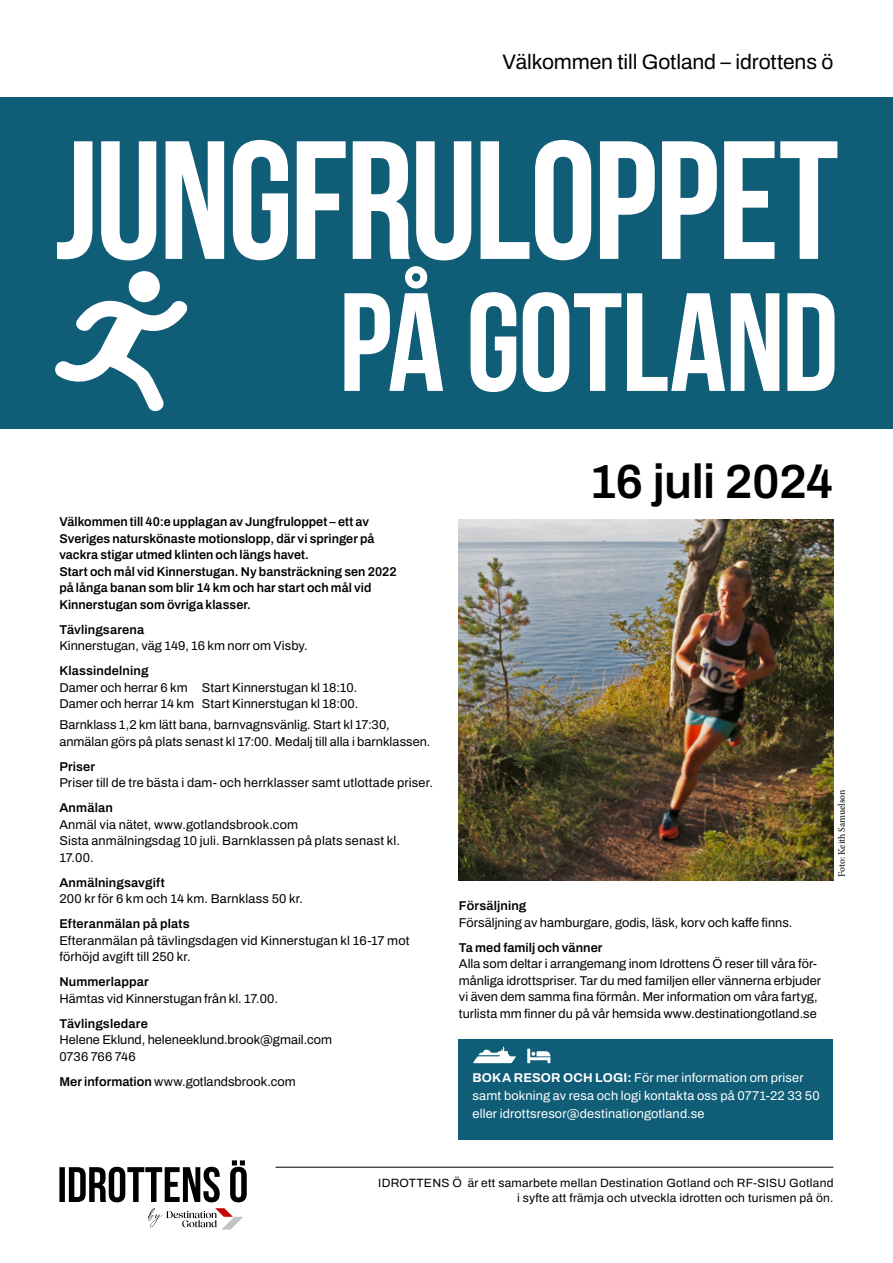
<style>
.page{position:relative;width:893px;height:1263px;background:#fff}
.page>*{position:absolute;margin:0;border:0;box-sizing:border-box;transform-origin:0 0}
.t1{font:700 168px "Bebas Neue";letter-spacing:-.02em;color:#fff}
.t2{font:700 139.5px "Bebas Neue";letter-spacing:-.01em;color:#fff}
.t3{font:600 48px "Archivo";letter-spacing:-.01em;color:#000}
.t4{font:21px "Archivo";letter-spacing:-.005em;color:#000}
.t5{font:12.75px/16.5px "Archivo";letter-spacing:.005em;color:#000}
.t6{font:600 12.75px/16.5px "Archivo";letter-spacing:.005em;color:#000}
.t7{font:12.75px/18px "Archivo";letter-spacing:.015em;color:#fff}
.t8{font:12px/15px "Archivo";letter-spacing:.02em;color:#000;text-align:right}
.t9{font:9.75px "Minion Pro";letter-spacing:-.005em;color:#000}
.s1{font-weight:600}
.s2{font-weight:700}
</style>
<div class="page">
<div style="left:0;top:97px;width:893px;height:331px;background:#0f5d77"></div>
<img style="left:458px;top:519px;width:375px;height:361px">
<svg style="left:55px;top:271px;width:133px;height:141px"></svg>
<div style="left:458px;top:1039px;width:375px;height:101px;background:#0f5d77"></div>
<svg style="left:473px;top:1046px;width:43px;height:17px"></svg>
<svg style="left:527px;top:1048px;width:23px;height:15px"></svg>
<hr style="left:276px;top:1167px;width:557px;height:1px;background:#000">
<svg style="left:59px;top:1160px;width:188px;height:42px"></svg>
<svg style="left:148px;top:1208px;width:95px;height:22px"></svg>
<h3 class="t4" style="left:503px;top:47px;width:332px">Välkommen till Gotland – idrottens ö</h3>
<h1 class="t1" style="left:55px;top:109px;width:785px">JUNGFRULOPPET</h1>
<h2 class="t2" style="left:339px;top:266px;width:501px">PÅ GOTLAND</h2>
<p class="t6" style="left:59px;top:514px;width:339px">Välkommen till 40:e upplagan av Jungfruloppet – ett av Sveriges naturskönaste motionslopp, där vi springer på vackra stigar utmed klinten och längs havet.<br>Start och mål vid Kinnerstugan. Ny bansträckning sen 2022 på långa banan som blir 14 km och har start och mål vid Kinnerstugan som övriga klasser.</p>
<p class="t6" style="left:59px;top:621px;width:86px">Tävlingsarena</p>
<p class="t5" style="left:59px;top:638px;width:250px">Kinnerstugan, väg 149, 16 km norr om Visby.</p>
<p class="t6" style="left:59px;top:663px;width:91px">Klassindelning</p>
<p class="t5" style="left:59px;top:679px;width:300px">Damer och herrar 6 km Start Kinnerstugan kl 18:10.<br>Damer och herrar 14 km Start Kinnerstugan kl 18:00.</p>
<p class="t5" style="left:59px;top:716px;width:373px">Barnklass 1,2 km lätt bana, barnvagnsvänlig. Start kl 17:30, anmälan görs på plats senast kl 17:00. Medalj till alla i barnklassen.</p>
<p class="t6" style="left:59px;top:758px;width:37px">Priser</p>
<p class="t5" style="left:59px;top:774px;width:375px">Priser till de tre bästa i dam- och herrklasser samt utlottade priser.</p>
<p class="t6" style="left:59px;top:799px;width:55px">Anmälan</p>
<p class="t5" style="left:59px;top:816px;width:342px">Anmäl via nätet, www.gotlandsbrook.com<br>Sista anmälningsdag 10 juli. Barnklassen på plats senast kl.<br>17.00.</p>
<p class="t6" style="left:59px;top:874px;width:107px">Anmälningsavgift</p>
<p class="t5" style="left:59px;top:890px;width:245px">200 kr för 6 km och 14 km. Barnklass 50 kr.</p>
<p class="t6" style="left:59px;top:915px;width:132px">Efteranmälan på plats</p>
<p class="t5" style="left:59px;top:932px;width:352px">Efteranmälan på tävlingsdagen vid Kinnerstugan kl 16-17 mot förhöjd avgift till 250 kr.</p>
<p class="t6" style="left:59px;top:973px;width:91px">Nummerlappar</p>
<p class="t5" style="left:59px;top:990px;width:220px">Hämtas vid Kinnerstugan från kl. 17.00.</p>
<p class="t6" style="left:59px;top:1015px;width:90px">Tävlingsledare</p>
<p class="t5" style="left:59px;top:1031px;width:274px">Helene Eklund, heleneeklund.brook@gmail.com<br>0736 766 746</p>
<p class="t5" style="left:59px;top:1073px;width:238px"><span class="s1">Mer information</span> www.gotlandsbrook.com</p>
<h3 class="t3" style="left:589px;top:446px;width:246px">16 juli 2024</h3>
<p class="t6" style="left:459px;top:898px;width:69px">Försäljning</p>
<p class="t5" style="left:459px;top:914px;width:335px">Försäljning av hamburgare, godis, läsk, korv och kaffe finns.</p>
<p class="t6" style="left:459px;top:939px;width:145px">Ta med familj och vänner</p>
<p class="t5" style="left:459px;top:956px;width:363px">Alla som deltar i arrangemang inom Idrottens Ö reser till våra för&shy;månliga idrottspriser. Tar du med familjen eller vännerna erbjuder vi även dem samma fina förmån. Mer information om våra fartyg, turlista mm finner du på vår hemsida www.destinationgotland.se</p>
<p class="t9" style="left:835px;top:877px;width:89px;rotate:-90deg">Foto: Keith Samuelson</p>
<p class="t7" style="left:473px;top:1068px;width:349px"><span class="s2">BOKA RESOR OCH LOGI:</span> För mer information om priser samt bokning av resa och logi kontakta oss på 0771-22 33 50 eller idrottsresor@destinationgotland.se</p>
<p class="t8" style="left:378px;top:1175px;width:457px">IDROTTENS Ö är ett samarbete mellan Destination Gotland och RF-SISU Gotland i syfte att främja och utveckla idrotten och turismen på ön.</p>
</div>
